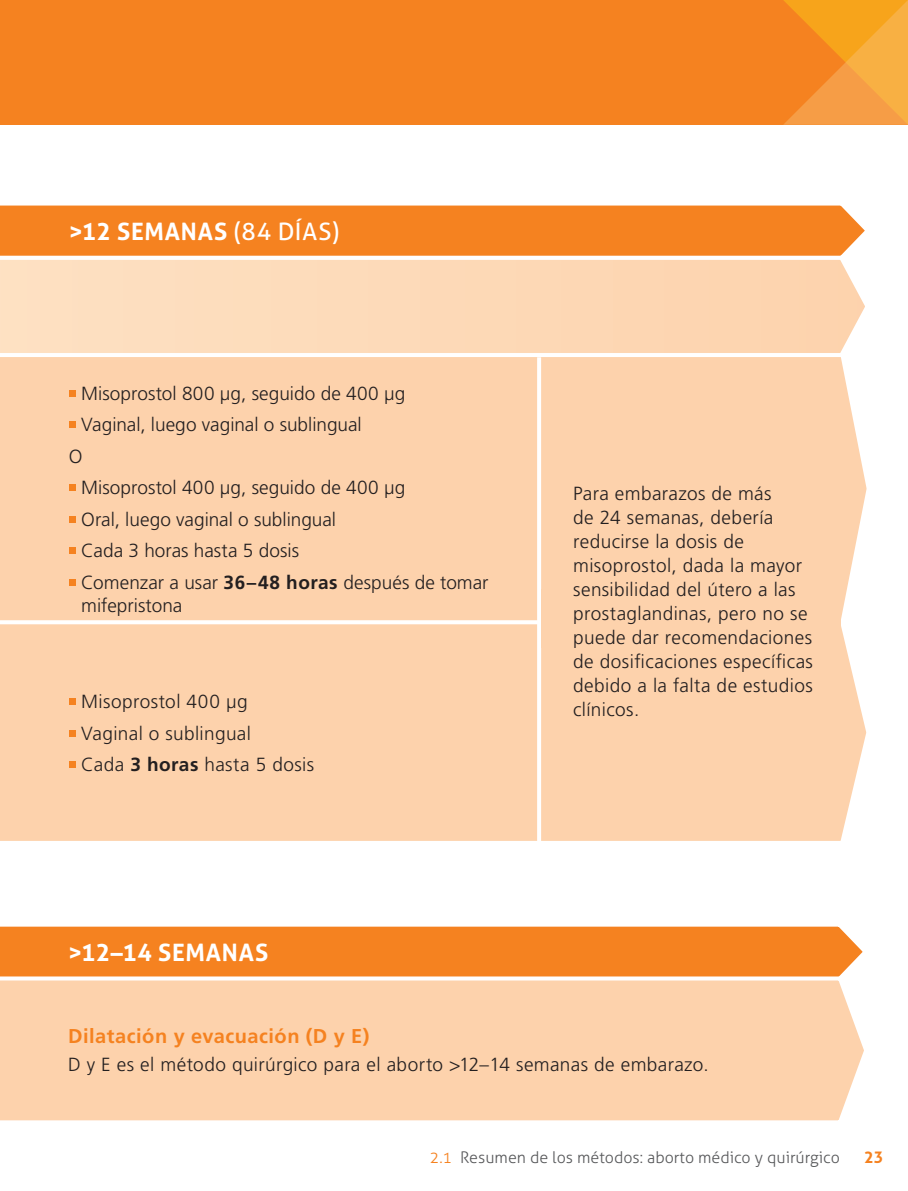
<style>
.page{position:relative;width:908px;height:1191px;background:#fff}
.page>*{position:absolute;margin:0;border:0;box-sizing:border-box;transform-origin:0 0}
.body_copy{font:700 24px "Aller Typo";letter-spacing:.03em;color:#fff}
.body_copy-2{font:700 20px "Frutiger LT Std";letter-spacing:.025em;color:#f58220}
.body_copy-3{font:300 19px/24px "Frutiger LT Std";letter-spacing:.015em;color:#231f20}
.t1{font:300 16px "Aller";color:#57585a}
.t2{font:700 16px "Aller Typo";color:#f58220}
.s1{font-weight:400}
.s2{font-weight:700}
.s3{color:#f58220}
</style>
<div class="page">
<div style="left:0;top:0;width:907px;height:125px;background:#f58220"></div>
<svg style="left:783px;top:0;width:124px;height:125px"></svg>
<svg style="left:0;top:262px;width:865px;height:89px;background:#fddab8"></svg>
<div style="left:0;top:926px;width:863px;height:48px;background:#f58220"></div>
<svg style="left:0;top:205px;width:865px;height:57px;background:#f6903a"></svg>
<div style="left:0;top:626px;width:867px;height:215px;background:#fdd2ac"></div>
<div style="left:0;top:351px;width:867px;height:275px;background:#fdd2ac"></div>
<div style="left:0;top:974px;width:864px;height:147px;background:#fdd2ac"></div>
<hr style="left:537px;top:357px;width:4px;height:488px;background:#fff">
<div style="left:541px;top:590px;width:299px;height:58px;background:#fdd2ac"></div>
<svg style="left:69px;top:390px;width:6px;height:6px"></svg>
<div style="left:69px;top:421px;width:6px;height:7px;background:#f58220"></div>
<div style="left:69px;top:484px;width:6px;height:7px;background:#f58220"></div>
<svg style="left:69px;top:516px;width:6px;height:6px"></svg>
<div style="left:69px;top:547px;width:6px;height:7px;background:#f58220"></div>
<svg style="left:69px;top:579px;width:6px;height:6px"></svg>
<div style="left:69px;top:698px;width:6px;height:7px;background:#f58220"></div>
<svg style="left:69px;top:730px;width:6px;height:6px"></svg>
<div style="left:69px;top:761px;width:6px;height:7px;background:#f58220"></div>
<p class="body_copy" style="left:69px;top:216px;width:272px">&gt;12 SEMANAS <span class="s1">(84 DÍAS)</span></p>
<p class="body_copy-3" style="left:81px;top:381px;width:325px">Misoprostol 800 µg, seguido de 400 µg</p>
<p class="body_copy-3" style="left:81px;top:413px;width:282px">Vaginal, luego vaginal o sublingual</p>
<p class="body_copy-3" style="left:69px;top:444px;width:15px">O</p>
<p class="body_copy-3" style="left:81px;top:476px;width:325px">Misoprostol 400 µg, seguido de 400 µg</p>
<p class="body_copy-3" style="left:81px;top:507px;width:256px">Oral, luego vaginal o sublingual</p>
<p class="body_copy-3" style="left:81px;top:539px;width:219px">Cada 3 horas hasta 5 dosis</p>
<p class="body_copy-3" style="left:81px;top:571px;width:408px;line-height:23px">Comenzar a usar <span class="s2">36–48 horas</span> después de tomar mifepristona</p>
<p class="body_copy-3" style="left:573px;top:482px;width:241px">Para embarazos de más<br>de 24 semanas, debería reducirse la dosis de misoprostol, dada la mayor sensibilidad del útero a las prostaglandinas, pero no se puede dar recomendaciones de dosificaciones específicas debido a la falta de estudios</p>
<p class="body_copy-3" style="left:81px;top:690px;width:168px">Misoprostol 400 µg</p>
<p class="body_copy-3" style="left:573px;top:698px;width:68px">clínicos.</p>
<p class="body_copy-3" style="left:81px;top:721px;width:171px">Vaginal o sublingual</p>
<p class="body_copy-3" style="left:81px;top:753px;width:234px">Cada <span class="s2">3 horas</span> hasta 5 dosis</p>
<p class="body_copy" style="left:68px;top:937px;width:202px">&gt;12–14 SEMANAS</p>
<p class="body_copy-2" style="left:68px;top:1024px;width:303px">Dilatación y evacuación (D y E)</p>
<p class="body_copy-3" style="left:68px;top:1052px;width:642px">D y E es el método quirúrgico para el aborto &gt;12–14 semanas de embarazo.</p>
<p class="t1" style="left:429px;top:1147px;width:411px"><span class="s3">2.1</span> Resumen de los métodos: aborto médico y quirúrgico</p>
<p class="t2" style="left:863px;top:1147px;width:21px">23</p>
</div>
